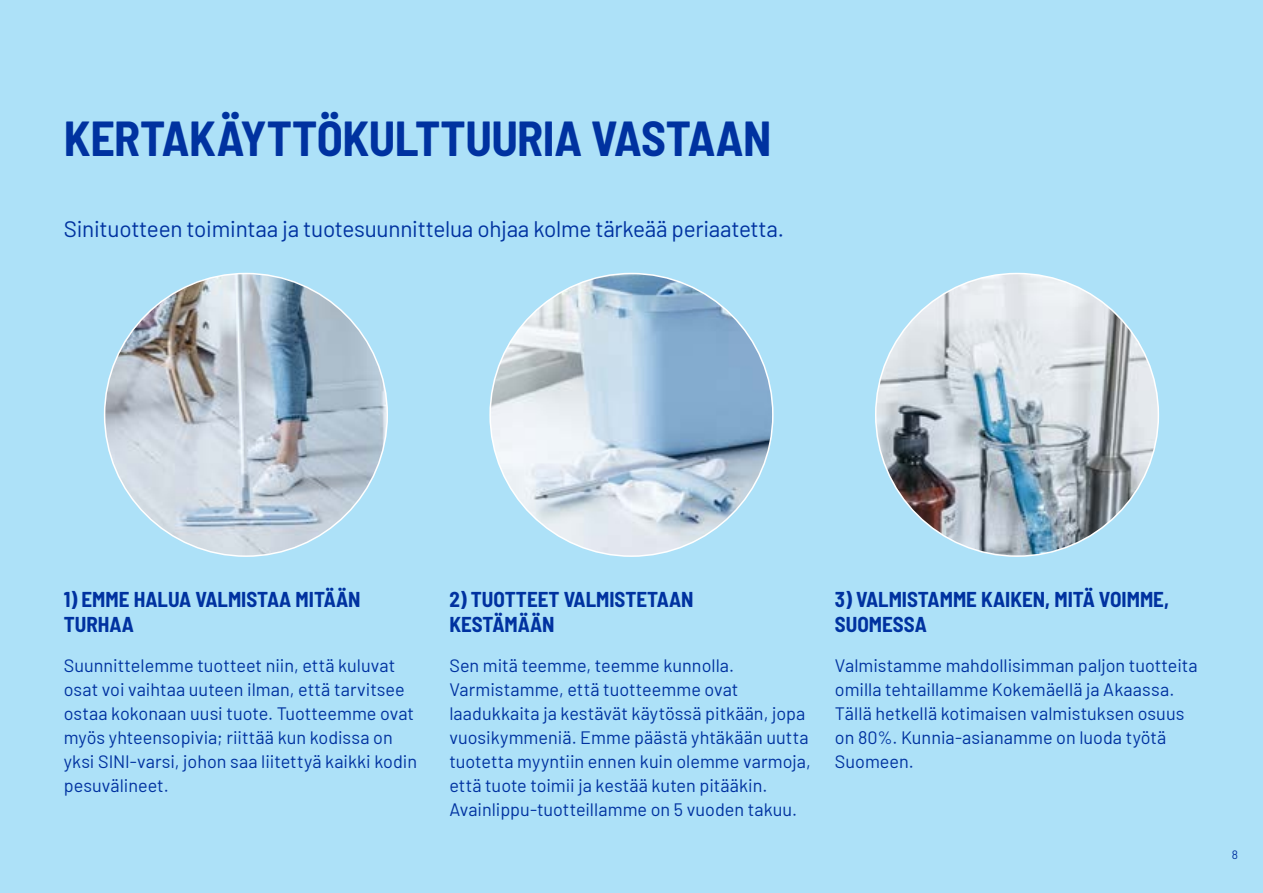
<style>
.page{position:relative;width:1263px;height:893px;background:#ade1f8}
.page>*{position:absolute;margin:0;border:0;box-sizing:border-box;transform-origin:0 0}
.t1{font:700 semi-condensed 48px "Barlow";letter-spacing:-.01em;color:#0032a0}
.t2{font:22.5px "Barlow";letter-spacing:-.01em;color:#0032a0}
.t3{font:700 semi-condensed 21px/25.2px "Barlow";color:#0032a0}
.t4{font:18px/24px "Barlow";color:#0032a0}
.t5{font:12px "Barlow";color:#0032a0}
</style>
<div class="page">
<img style="left:105px;top:273px;width:282px;height:283px;border-radius:141px">
<img style="left:490px;top:273px;width:283px;height:283px;border-radius:141px">
<img style="left:876px;top:273px;width:282px;height:283px;border-radius:141px">
<h1 class="t1" style="left:64px;top:104px;width:709px">KERTAKÄYTTÖKULTTUURIA VASTAAN</h1>
<p class="t2" style="left:64px;top:213px;width:722px">Sinituotteen toimintaa ja tuotesuunnittelua ohjaa kolme tärkeää periaatetta.</p>
<p class="t3" style="left:64px;top:585px;width:298px">1) EMME HALUA VALMISTAA MITÄÄN<br>TURHAA</p>
<p class="t3" style="left:449px;top:585px;width:246px">2) TUOTTEET VALMISTETAAN<br>KESTÄMÄÄN</p>
<p class="t3" style="left:835px;top:585px;width:336px">3) VALMISTAMME KAIKEN, MITÄ VOIMME,<br>SUOMESSA</p>
<p class="t4" style="left:449px;top:652px;width:363px">Sen mitä teemme, teemme kunnolla.<br>Varmistamme, että tuotteemme ovat laadukkaita ja kestävät käytössä pitkään, jopa vuosikymmeniä. Emme päästä yhtäkään uutta tuotetta myyntiin ennen kuin olemme varmoja, että tuote toimii ja kestää kuten pitääkin.<br>Avainlippu-tuotteillamme on 5 vuoden takuu.</p>
<p class="t4" style="left:835px;top:652px;width:364px">Valmistamme mahdollisimman paljon tuotteita omilla tehtaillamme Kokemäellä ja Akaassa.<br>Tällä hetkellä kotimaisen valmistuksen osuus on 80%. Kunnia-asianamme on luoda työtä Suomeen.</p>
<p class="t4" style="left:64px;top:652px;width:355px">Suunnittelemme tuotteet niin, että kuluvat osat voi vaihtaa uuteen ilman, että tarvitsee ostaa kokonaan uusi tuote. Tuotteemme ovat myös yhteensopivia; riittää kun kodissa on yksi SINI-varsi, johon saa liitettyä kaikki kodin pesuvälineet.</p>
<p class="t5" style="left:1232px;top:846px;width:8px">8</p>
</div>
